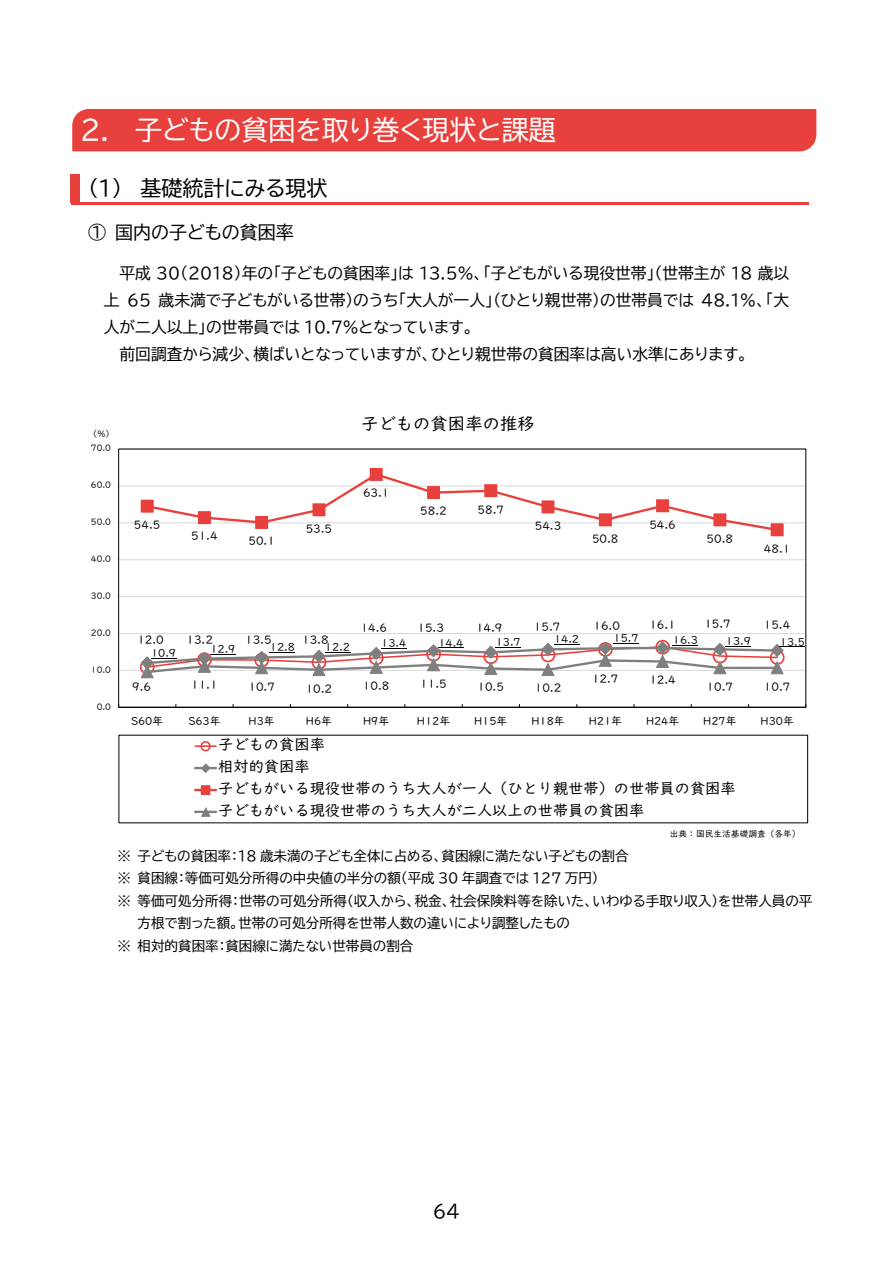
<style>
.page{position:relative;width:893px;height:1263px;background:#fff}
.page>*{position:absolute;margin:0;border:0;box-sizing:border-box;transform-origin:0 0}
.t1{font:27px "BIZ UDP Gothic";color:#fff}
.t2{font:21px "BIZ UDP Gothic";color:#000}
.t3{font:18px "BIZ UDP Gothic";color:#000}
.t4{font:17.4px "UD Digi Kyokasho NP R";color:#000}
.t5{font:15.75px "BIZ UDP Gothic";color:#000}
.t6{font:15.3px/21.9px "UD Digi Kyokasho NP R";color:#000}
.t7{font:13.5px "BIZ UDP Gothic";color:#000}
.t8{font:11.55px "UD Digi Kyokasho NP R";color:#000}
.t9{font:10.8px "UD Digi Kyokasho NP R";letter-spacing:.005em;color:#000}
.t10{font:8.7px "UD Digi Kyokasho NP R";color:#000}
</style>
<div class="page">
<div style="left:72px;top:109px;width:744px;height:42px;background:#e8413d"></div>
<hr style="left:71px;top:203px;width:737px;height:2px;background:#e8413d">
<div style="left:71px;top:174px;width:9px;height:29px;background:#e8413d"></div>
<hr style="left:119px;top:670px;width:687px;height:1px;background:#d9d9d9">
<hr style="left:119px;top:633px;width:687px;height:1px;background:#d9d9d9">
<hr style="left:119px;top:596px;width:687px;height:1px;background:#d9d9d9">
<hr style="left:119px;top:559px;width:687px;height:1px;background:#d9d9d9">
<hr style="left:119px;top:522px;width:687px;height:1px;background:#d9d9d9">
<hr style="left:119px;top:485px;width:687px;height:1px;background:#d9d9d9">
<hr style="left:119px;top:707px;width:687px;height:1px;background:#000">
<div style="left:655px;top:640px;width:15px;height:15px;border:2px solid #e8413d;border-radius:50%"></div>
<svg style="left:144px;top:472px;width:636px;height:61px"></svg>
<div style="left:141px;top:500px;width:12px;height:12px;background:#e8413d"></div>
<div style="left:141px;top:500px;width:13px;height:12px;border:1px solid #e8413d"></div>
<div style="left:198px;top:512px;width:12px;height:12px;background:#e8413d"></div>
<div style="left:198px;top:511px;width:13px;height:13px;border:1px solid #e8413d"></div>
<div style="left:256px;top:516px;width:12px;height:12px;background:#e8413d"></div>
<div style="left:255px;top:516px;width:13px;height:13px;border:1px solid #e8413d"></div>
<div style="left:313px;top:504px;width:12px;height:12px;background:#e8413d"></div>
<div style="left:313px;top:503px;width:12px;height:13px;border:1px solid #e8413d"></div>
<div style="left:370px;top:468px;width:12px;height:12px;background:#e8413d"></div>
<div style="left:370px;top:468px;width:13px;height:13px;border:1px solid #e8413d"></div>
<div style="left:428px;top:487px;width:12px;height:12px;background:#e8413d"></div>
<div style="left:427px;top:486px;width:13px;height:13px;border:1px solid #e8413d"></div>
<div style="left:485px;top:485px;width:12px;height:12px;background:#e8413d"></div>
<div style="left:484px;top:484px;width:13px;height:13px;border:1px solid #e8413d"></div>
<div style="left:542px;top:501px;width:12px;height:12px;background:#e8413d"></div>
<div style="left:542px;top:500px;width:12px;height:13px;border:1px solid #e8413d"></div>
<div style="left:599px;top:514px;width:12px;height:12px;background:#e8413d"></div>
<div style="left:599px;top:513px;width:13px;height:13px;border:1px solid #e8413d"></div>
<div style="left:657px;top:500px;width:12px;height:12px;background:#e8413d"></div>
<div style="left:656px;top:499px;width:13px;height:13px;border:1px solid #e8413d"></div>
<div style="left:714px;top:514px;width:12px;height:12px;background:#e8413d"></div>
<div style="left:713px;top:513px;width:13px;height:13px;border:1px solid #e8413d"></div>
<div style="left:771px;top:524px;width:12px;height:12px;background:#e8413d"></div>
<div style="left:771px;top:523px;width:12px;height:13px;border:1px solid #e8413d"></div>
<svg style="left:140px;top:641px;width:665px;height:38px"></svg>
<hr style="left:195px;top:745px;width:21px;height:2px;background:#e8413d">
<div style="left:200px;top:741px;width:11px;height:10px;border:2px solid #e8413d;border-radius:50%"></div>
<hr style="left:195px;top:767px;width:21px;height:2px;background:#7f7f7f">
<svg style="left:200px;top:763px;width:11px;height:10px"></svg>
<hr style="left:195px;top:789px;width:21px;height:2px;background:#e8413d">
<div style="left:201px;top:786px;width:9px;height:8px;background:#e8413d"></div>
<div style="left:201px;top:785px;width:9px;height:10px;border:1px solid #e8413d"></div>
<hr style="left:195px;top:811px;width:21px;height:2px;background:#7f7f7f">
<svg style="left:200px;top:807px;width:11px;height:10px"></svg>
<h1 class="t1" style="left:80px;top:116px;width:477px">2． 子どもの貧困を取り巻く現状と課題</h1>
<h2 class="t2" style="left:88px;top:177px;width:241px">（1） 基礎統計にみる現状</h2>
<h3 class="t3" style="left:88px;top:223px;width:207px">① 国内の子どもの貧困率</h3>
<p class="t5" style="left:120px;top:265px;width:671px">平成 30（2018）年の「子どもの貧困率」は 13.5％、「子どもがいる現役世帯」（世帯主が 18 歳以</p>
<p class="t5" style="left:104px;top:292px;width:687px">上 65 歳未満で子どもがいる世帯）のうち「大人が一人」（ひとり親世帯）の世帯員では 48.1％、「大</p>
<p class="t5" style="left:104px;top:319px;width:371px">人が二人以上」の世帯員では 10.7％となっています。</p>
<p class="t5" style="left:120px;top:346px;width:630px">前回調査から減少、横ばいとなっていますが、ひとり親世帯の貧困率は高い水準にあります。</p>
<p class="t10" style="left:89px;top:428px;width:27px">（%）</p>
<p class="t10" style="left:91px;top:443px;width:22px">70.0</p>
<p class="t10" style="left:91px;top:480px;width:22px">60.0</p>
<p class="t10" style="left:91px;top:517px;width:22px">50.0</p>
<p class="t10" style="left:91px;top:554px;width:22px">40.0</p>
<p class="t8" style="left:134px;top:518px;width:28px">54.5</p>
<p class="t8" style="left:191px;top:530px;width:28px">51.4</p>
<p class="t8" style="left:248px;top:534px;width:28px">50.1</p>
<p class="t8" style="left:306px;top:522px;width:28px">53.5</p>
<p class="t4" style="left:361px;top:414px;width:175px">子どもの貧困率の推移</p>
<p class="t8" style="left:363px;top:486px;width:28px">63.1</p>
<p class="t8" style="left:420px;top:504px;width:28px">58.2</p>
<p class="t8" style="left:478px;top:503px;width:28px">58.7</p>
<p class="t8" style="left:535px;top:519px;width:28px">54.3</p>
<p class="t8" style="left:592px;top:532px;width:28px">50.8</p>
<p class="t8" style="left:649px;top:518px;width:28px">54.6</p>
<p class="t8" style="left:707px;top:532px;width:28px">50.8</p>
<p class="t8" style="left:764px;top:542px;width:28px">48.1</p>
<p class="t10" style="left:91px;top:591px;width:22px">30.0</p>
<p class="t10" style="left:91px;top:628px;width:22px">20.0</p>
<p class="t10" style="left:91px;top:664px;width:22px">10.0</p>
<p class="t10" style="left:97px;top:701px;width:16px">0.0</p>
<p class="t8" style="left:361px;top:621px;width:28px">14.6</p>
<p class="t8" style="left:417px;top:621px;width:28px">15.3</p>
<p class="t8" style="left:476px;top:621px;width:28px">14.9</p>
<p class="t8" style="left:534px;top:620px;width:28px">15.7</p>
<p class="t8" style="left:593px;top:619px;width:28px">16.0</p>
<p class="t8" style="left:649px;top:618px;width:28px">16.1</p>
<p class="t8" style="left:704px;top:617px;width:28px">15.7</p>
<p class="t8" style="left:764px;top:618px;width:28px">15.4</p>
<p class="t8" style="left:137px;top:633px;width:28px">12.0</p>
<p class="t8" style="left:186px;top:633px;width:28px">13.2</p>
<p class="t8" style="left:245px;top:633px;width:28px">13.5</p>
<p class="t8" style="left:302px;top:633px;width:28px">13.8</p>
<p class="t9" style="left:381px;top:637px;width:27px">13.4</p>
<p class="t9" style="left:438px;top:636px;width:27px">14.4</p>
<p class="t9" style="left:496px;top:636px;width:27px">13.7</p>
<p class="t9" style="left:554px;top:633px;width:27px">14.2</p>
<p class="t9" style="left:613px;top:632px;width:27px">15.7</p>
<p class="t9" style="left:673px;top:634px;width:27px">16.3</p>
<p class="t9" style="left:726px;top:635px;width:27px">13.9</p>
<p class="t9" style="left:780px;top:635px;width:27px">13.5</p>
<p class="t9" style="left:210px;top:643px;width:27px">12.9</p>
<p class="t9" style="left:270px;top:641px;width:27px">12.8</p>
<p class="t9" style="left:325px;top:641px;width:27px">12.2</p>
<p class="t9" style="left:151px;top:647px;width:27px">10.9</p>
<p class="t8" style="left:132px;top:680px;width:20px">9.6</p>
<p class="t8" style="left:191px;top:678px;width:28px">11.1</p>
<p class="t8" style="left:248px;top:680px;width:28px">10.7</p>
<p class="t8" style="left:306px;top:682px;width:28px">10.2</p>
<p class="t8" style="left:363px;top:679px;width:28px">10.8</p>
<p class="t8" style="left:420px;top:677px;width:28px">11.5</p>
<p class="t8" style="left:477px;top:680px;width:28px">10.5</p>
<p class="t8" style="left:535px;top:682px;width:28px">10.2</p>
<p class="t8" style="left:592px;top:672px;width:28px">12.7</p>
<p class="t8" style="left:649px;top:673px;width:28px">12.4</p>
<p class="t8" style="left:707px;top:680px;width:28px">10.7</p>
<p class="t8" style="left:764px;top:680px;width:28px">10.7</p>
<p class="t9" style="left:131px;top:715px;width:34px">S60年</p>
<p class="t9" style="left:188px;top:715px;width:34px">S63年</p>
<p class="t9" style="left:249px;top:715px;width:28px">H3年</p>
<p class="t9" style="left:306px;top:715px;width:28px">H6年</p>
<p class="t9" style="left:363px;top:715px;width:28px">H9年</p>
<p class="t9" style="left:417px;top:715px;width:35px">H12年</p>
<p class="t9" style="left:474px;top:715px;width:35px">H15年</p>
<p class="t9" style="left:531px;top:715px;width:35px">H18年</p>
<p class="t9" style="left:589px;top:715px;width:35px">H21年</p>
<p class="t9" style="left:646px;top:715px;width:35px">H24年</p>
<p class="t9" style="left:703px;top:715px;width:35px">H27年</p>
<p class="t9" style="left:761px;top:715px;width:35px">H30年</p>
<p class="t6" style="left:218px;top:734px;width:519px">子どもの貧困率<br>相対的貧困率<br>子どもがいる現役世帯のうち大人が一人（ひとり親世帯）の世帯員の貧困率子どもがいる現役世帯のうち大人が二人以上の世帯員の貧困率</p>
<p class="t10" style="left:670px;top:829px;width:132px">出典：国民生活基礎調査（各年）</p>
<p class="t7" style="left:117px;top:849px;width:513px">※ 子どもの貧困率：18 歳未満の子ども全体に占める、貧困線に満たない子どもの割合</p>
<p class="t7" style="left:117px;top:871px;width:483px">※ 貧困線：等価可処分所得の中央値の半分の額（平成 30 年調査では 127 万円）</p>
<p class="t7" style="left:117px;top:894px;width:696px">※ 等価可処分所得：世帯の可処分所得(収入から、税金、社会保険料等を除いた、いわゆる手取り収入)を世帯人員の平</p>
<p class="t7" style="left:138px;top:916px;width:434px">方根で割った額。世帯の可処分所得を世帯人数の違いにより調整したもの</p>
<p class="t7" style="left:117px;top:939px;width:298px">※ 相対的貧困率：貧困線に満たない世帯員の割合</p>
<h3 class="t3" style="left:433px;top:1202px;width:29px">64</h3>
</div>
